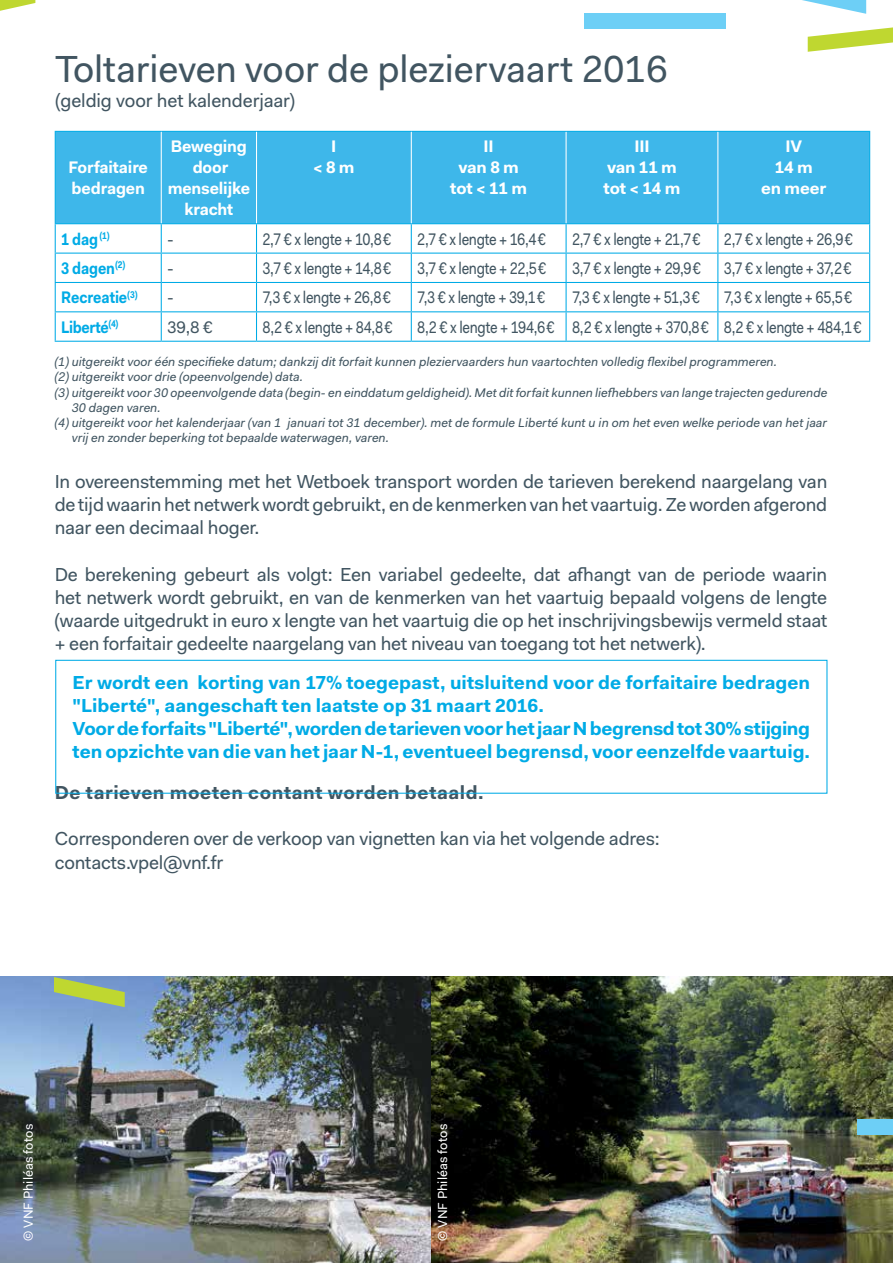
<style>
.page{position:relative;width:893px;height:1263px;background:#fff}
.page>*{position:absolute;margin:0;border:0;box-sizing:border-box;transform-origin:0 0}
.t1{font:37.8px "Fakt Pro";color:#415561}
.t2{font:18.9px/23.1px "Fakt Pro";letter-spacing:-.01em;color:#415561;text-align:justify}
.t3{font:700 18.9px/23.1px "Fakt Pro";letter-spacing:-.005em;color:#00abe6}
.t4{font:700 18.9px "Fakt Pro";letter-spacing:.03em;color:#415561}
.t5{font:16.8px "Fakt Pro";letter-spacing:-.02em;color:#415561;scale:.85 1}
.t6{font:700 16.8px/21px "Fakt Pro";letter-spacing:-.01em;color:#fff;scale:.95 1}
.t7{font:700 16.8px/21px "Fakt Pro";letter-spacing:-.01em;color:#fff;text-align:center}
.t8{font:700 16.8px "Fakt Pro";letter-spacing:-.01em;color:#00abe6;scale:.85 1}
.t9{font:700 16.8px "Fakt Pro";letter-spacing:-.03em;color:#00abe6;scale:.85 1}
.t10{font:16.8px "Fakt Pro";letter-spacing:-.02em;color:#415561}
.t11{font:13.05px "Fakt Pro";letter-spacing:.01em;color:#fff}
.t12{font:italic 12.6px "Fakt Pro";color:#415561}
</style>
<div class="page">
<img style="left:0;top:976px;width:893px;height:287px">
<svg style="left:808px;top:27px;width:85px;height:25px"></svg>
<svg style="left:802px;top:0;width:64px;height:14px"></svg>
<div style="left:584px;top:14px;width:141px;height:15px;background:#6dcff6"></div>
<div style="left:857px;top:1119px;width:36px;height:15px;background:#6dcff6"></div>
<svg style="left:0;top:0;width:35px;height:11px"></svg>
<svg style="left:54px;top:977px;width:71px;height:30px;background:#9ab880"></svg>
<div style="left:56px;top:132px;width:813px;height:91px;background:#3eb7ea"></div>
<hr style="left:55px;top:131px;width:106px;height:1px;background:#00abe6">
<hr style="left:55px;top:132px;width:1px;height:91px;background:#00abe6">
<hr style="left:161px;top:131px;width:95px;height:1px;background:#00abe6">
<hr style="left:256px;top:131px;width:155px;height:1px;background:#00abe6">
<hr style="left:411px;top:131px;width:155px;height:1px;background:#00abe6">
<hr style="left:566px;top:131px;width:152px;height:1px;background:#00abe6">
<hr style="left:718px;top:131px;width:152px;height:1px;background:#00abe6">
<hr style="left:869px;top:132px;width:1px;height:91px;background:#00abe6">
<hr style="left:55px;top:223px;width:106px;height:1px;background:#00abe6">
<hr style="left:161px;top:223px;width:95px;height:1px;background:#00abe6">
<hr style="left:256px;top:223px;width:155px;height:1px;background:#00abe6">
<hr style="left:411px;top:223px;width:155px;height:1px;background:#00abe6">
<hr style="left:566px;top:223px;width:152px;height:1px;background:#00abe6">
<hr style="left:718px;top:223px;width:152px;height:1px;background:#00abe6">
<hr style="left:55px;top:253px;width:106px;height:1px;background:#00abe6">
<hr style="left:161px;top:253px;width:95px;height:1px;background:#00abe6">
<hr style="left:256px;top:253px;width:155px;height:1px;background:#00abe6">
<hr style="left:411px;top:253px;width:155px;height:1px;background:#00abe6">
<hr style="left:566px;top:253px;width:152px;height:1px;background:#00abe6">
<hr style="left:718px;top:253px;width:152px;height:1px;background:#00abe6">
<hr style="left:55px;top:282px;width:106px;height:1px;background:#00abe6">
<hr style="left:161px;top:282px;width:95px;height:1px;background:#00abe6">
<hr style="left:256px;top:282px;width:155px;height:1px;background:#00abe6">
<hr style="left:411px;top:282px;width:155px;height:1px;background:#00abe6">
<hr style="left:566px;top:282px;width:152px;height:1px;background:#00abe6">
<hr style="left:718px;top:282px;width:152px;height:1px;background:#00abe6">
<hr style="left:55px;top:311px;width:106px;height:1px;background:#00abe6">
<svg style="left:55px;top:224px;width:1px;height:117px"></svg>
<hr style="left:161px;top:311px;width:95px;height:1px;background:#00abe6">
<svg style="left:161px;top:224px;width:1px;height:117px"></svg>
<hr style="left:256px;top:311px;width:155px;height:1px;background:#00abe6">
<svg style="left:256px;top:224px;width:1px;height:117px"></svg>
<hr style="left:411px;top:311px;width:155px;height:1px;background:#00abe6">
<svg style="left:411px;top:224px;width:1px;height:117px"></svg>
<hr style="left:566px;top:311px;width:152px;height:1px;background:#00abe6">
<svg style="left:566px;top:224px;width:1px;height:117px"></svg>
<hr style="left:718px;top:311px;width:152px;height:1px;background:#00abe6">
<svg style="left:717px;top:224px;width:1px;height:117px"></svg>
<svg style="left:869px;top:224px;width:1px;height:117px"></svg>
<hr style="left:55px;top:341px;width:106px;height:1px;background:#00abe6">
<hr style="left:161px;top:341px;width:95px;height:1px;background:#00abe6">
<hr style="left:256px;top:341px;width:155px;height:1px;background:#00abe6">
<hr style="left:411px;top:341px;width:155px;height:1px;background:#00abe6">
<hr style="left:566px;top:341px;width:152px;height:1px;background:#00abe6">
<hr style="left:718px;top:341px;width:152px;height:1px;background:#00abe6">
<hr style="left:161px;top:132px;width:1px;height:91px;background:#fff">
<hr style="left:256px;top:132px;width:1px;height:91px;background:#fff">
<hr style="left:411px;top:132px;width:1px;height:91px;background:#fff">
<hr style="left:566px;top:132px;width:1px;height:91px;background:#fff">
<hr style="left:717px;top:132px;width:1px;height:91px;background:#fff">
<div style="left:55px;top:660px;width:772px;height:134px;border:1px solid #00abe6"></div>
<h1 class="t1" style="left:56px;top:44px;width:613px">Toltarieven voor de pleziervaart 2016</h1>
<p class="t2" style="left:56px;top:89px;width:241px">(geldig voor het kalenderjaar)</p>
<p class="t6" style="left:69px;top:157px;width:85px">Forfaitaire bedragen</p>
<p class="t6" style="left:168px;top:136px;width:88px;text-align:center">Beweging door menselijke kracht</p>
<p class="t7" style="left:313px;top:136px;width:43px">I<br>&lt; 8 m</p>
<p class="t7" style="left:450px;top:136px;width:78px">II<br>van 8 m tot &lt; 11 m</p>
<p class="t7" style="left:603px;top:136px;width:78px">III<br>van 11 m tot &lt; 14 m</p>
<p class="t7" style="left:761px;top:136px;width:67px">IV<br>14 m<br>en meer</p>
<p class="t8" style="left:61px;top:228px;width:58px">1 dag <sup>(1)</sup></p>
<p class="t10" style="left:167px;top:228px;width:8px">-</p>
<p class="t5" style="left:262px;top:228px;width:153px">2,7 € x lengte + 10,8€</p>
<p class="t5" style="left:417px;top:228px;width:153px">2,7 € x lengte + 16,4€</p>
<p class="t5" style="left:572px;top:228px;width:153px">2,7 € x lengte + 21,7€</p>
<p class="t5" style="left:724px;top:228px;width:153px">2,7 € x lengte + 26,9€</p>
<p class="t8" style="left:61px;top:257px;width:77px">3 dagen<sup>(2)</sup></p>
<p class="t10" style="left:167px;top:257px;width:8px">-</p>
<p class="t5" style="left:262px;top:257px;width:153px">3,7 € x lengte + 14,8€</p>
<p class="t5" style="left:417px;top:257px;width:153px">3,7 € x lengte + 22,5€</p>
<p class="t5" style="left:572px;top:257px;width:153px">3,7 € x lengte + 29,9€</p>
<p class="t5" style="left:724px;top:257px;width:152px">3,7 € x lengte + 37,2€</p>
<p class="t8" style="left:61px;top:286px;width:91px">Recreatie<sup>(3)</sup></p>
<p class="t10" style="left:167px;top:286px;width:8px">-</p>
<p class="t5" style="left:262px;top:286px;width:152px">7,3 € x lengte + 26,8€</p>
<p class="t5" style="left:417px;top:286px;width:152px">7,3 € x lengte + 39,1€</p>
<p class="t5" style="left:572px;top:286px;width:152px">7,3 € x lengte + 51,3€</p>
<p class="t5" style="left:724px;top:286px;width:153px">7,3 € x lengte + 65,5€</p>
<p class="t9" style="left:61px;top:316px;width:69px">Liberté<sup>(4)</sup></p>
<p class="t10" style="left:167px;top:316px;width:47px">39,8 €</p>
<p class="t5" style="left:262px;top:316px;width:155px">8,2 € x lengte + 84,8€</p>
<p class="t5" style="left:417px;top:316px;width:524px">8,2 € x lengte + 194,6€ 8,2 € x lengte + 370,8€ 8,2 € x lengte + 484,1€</p>
<p class="t12" style="left:55px;top:354px;width:724px">(1) uitgereikt voor één specifieke datum; dankzij dit forfait kunnen pleziervaarders hun vaartochten volledig flexibel programmeren.</p>
<p class="t12" style="left:55px;top:369px;width:250px">(2) uitgereikt voor drie (opeenvolgende) data.</p>
<p class="t12" style="left:55px;top:384px;width:774px">(3) uitgereikt voor 30 opeenvolgende data (begin- en einddatum geldigheid). Met dit forfait kunnen liefhebbers van lange trajecten gedurende</p>
<p class="t12" style="left:72px;top:399px;width:90px">30 dagen varen.</p>
<p class="t12" style="left:55px;top:414px;width:774px">(4) uitgereikt voor het kalenderjaar (van 1 januari tot 31 december). met de formule Liberté kunt u in om het even welke periode van het jaar</p>
<p class="t12" style="left:72px;top:429px;width:319px">vrij en zonder beperking tot bepaalde waterwagen, varen.</p>
<p class="t2" style="left:55px;top:470px;width:774px">In overeenstemming met het Wetboek transport worden de tarieven berekend naargelang van de tijd waarin het netwerk wordt gebruikt, en de kenmerken van het vaartuig. Ze worden afgerond naar een decimaal hoger.</p>
<p class="t2" style="left:55px;top:562px;width:774px">De berekening gebeurt als volgt: Een variabel gedeelte, dat afhangt van de periode waarin het netwerk wordt gebruikt, en van de kenmerken van het vaartuig bepaald volgens de lengte (waarde uitgedrukt in euro x lengte van het vaartuig die op het inschrijvingsbewijs vermeld staat + een forfaitair gedeelte naargelang van het niveau van toegang tot het netwerk).</p>
<p class="t3" style="left:73px;top:671px;width:739px">Er wordt een korting van 17% toegepast, uitsluitend voor de forfaitaire bedragen "Liberté", aangeschaft ten laatste op 31 maart 2016.<br>Voor de forfaits "Liberté", worden de tarieven voor het jaar N begrensd tot 30% stijging ten opzichte van die van het jaar N-1, eventueel begrensd, voor eenzelfde vaartuig.</p>
<p class="t4" style="left:55px;top:780px;width:431px">De tarieven moeten contant worden betaald.</p>
<p class="t2" style="left:55px;top:827px;width:607px">Corresponderen over de verkoop van vignetten kan via het volgende adres: contacts.vpel@vnf.fr</p>
<p class="t11" style="left:20px;top:1241px;width:118px;rotate:-90deg">© VNF Philéas fotos</p>
<p class="t11" style="left:434px;top:1241px;width:118px;rotate:-90deg">© VNF Philéas fotos</p>
</div>
